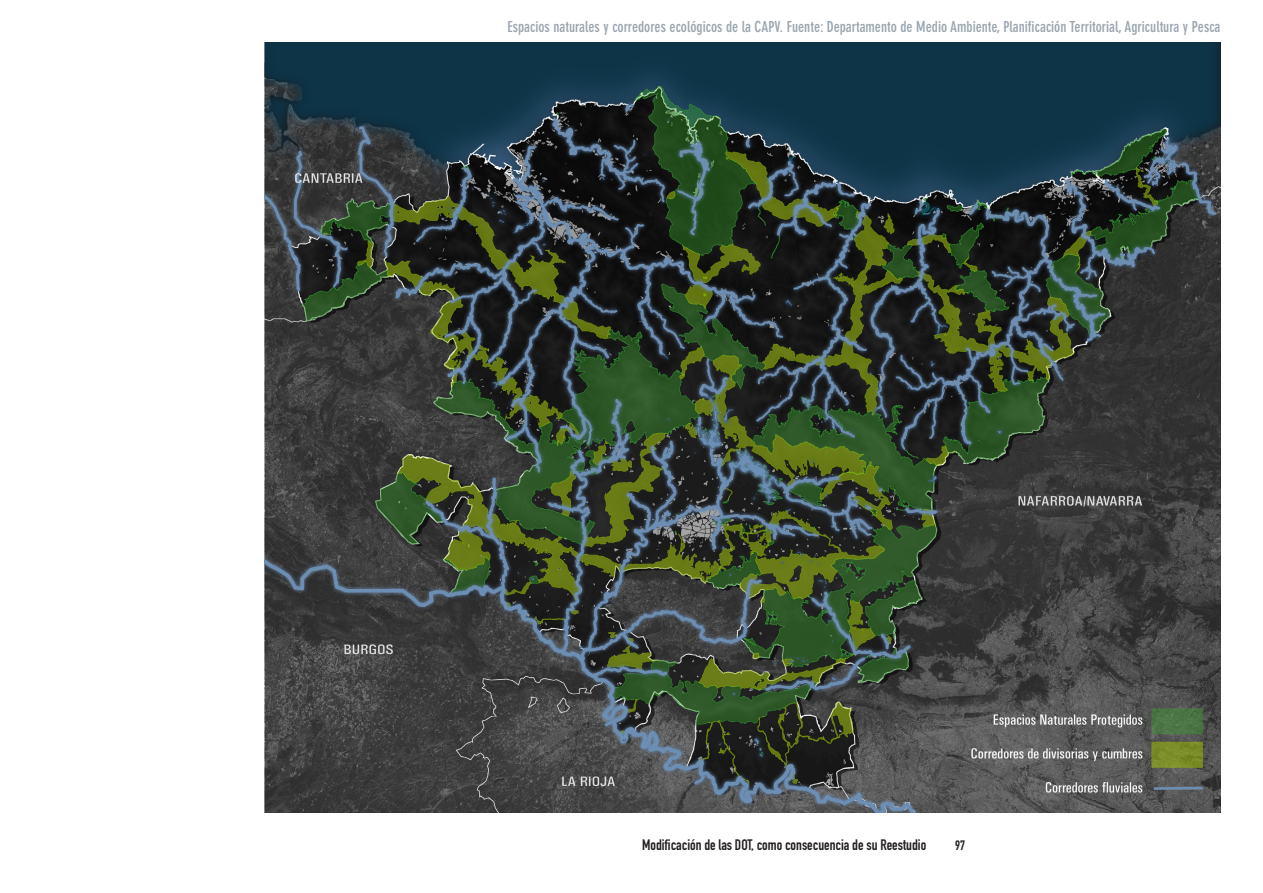
<style>
.page{position:relative;width:1263px;height:893px;background:#fff}
.page>*{position:absolute;margin:0;border:0;box-sizing:border-box;transform-origin:0 0}
.t1{font:700 condensed 15px "DIN Neuzeit Grotesk";color:#9aa5b1}
.t2{font:15px "DIN Engschrift";color:#231f20}
.t3{font:13.5px "DIN Engschrift";color:#231f20}
</style>
<div class="page">
<img style="left:264px;top:43px;width:956px;height:769px">
<p class="t1" style="left:508px;top:18px;width:714px">Espacios naturales y corredores ecológicos de la CAPV. Fuente: Departamento de Medio Ambiente, Planificación Territorial, Agricultura y Pesca</p>
<p class="t2" style="left:642px;top:836px;width:286px">Modificación de las DOT, como consecuencia de su Reestudio</p>
<p class="t3" style="left:955px;top:837px;width:12px">97</p>
</div>
